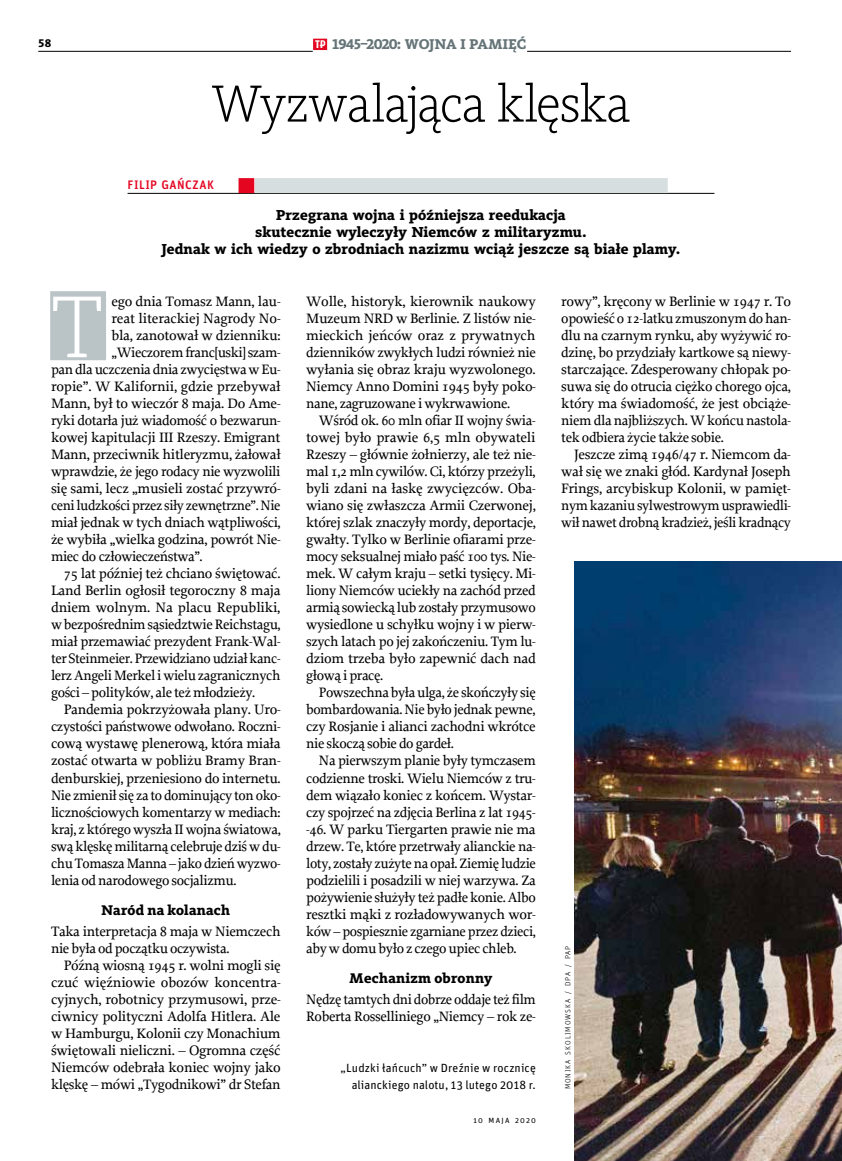
<style>
.page{position:relative;width:842px;height:1161px;background:#fff}
.page>*{position:absolute;margin:0;border:0;box-sizing:border-box;transform-origin:0 0}
.t1{font:300 90.9px "Kievit Slab Pro";color:#fff}
.t2{font:300 54px "Kievit Slab Pro";letter-spacing:-.025em;color:#000;scale:.96 1}
.t3{font:800 15px/17px "Kievit Slab Pro";letter-spacing:.01em;color:#000;text-align:center}
.t4{font:800 14.7px "Kievit Slab Pro";letter-spacing:-.005em;color:#657477}
.t5{font:800 14.55px "Kievit Slab Pro";letter-spacing:.02em;color:#000}
.t6{font:500 14.4px/17px "TP Proforma";letter-spacing:-.03em;color:#000;text-align:justify}
.t7{font:500 14.4px "TP Proforma";letter-spacing:-.01em;color:#000}
.t8{font:500 12.3px "Unit Pro";letter-spacing:.04em;color:#e40521}
.t9{font:11.85px/17px "Unit Pro";letter-spacing:.01em;color:#000;text-align:right}
.t10{font:800 11.55px "Kievit Slab Pro";color:#000}
.t11{font:300 7.5px "Unit Pro";letter-spacing:.12em;color:#000}
.t12{font:7.5px "Unit Pro";letter-spacing:.145em;color:#000}
.s1{font-family:"TP Proforma";font-weight:500;font-size:11.85px;color:#fff}
</style>
<div class="page">
<hr style="left:38px;top:51px;width:753px;height:1px;background:#000">
<hr style="left:128px;top:193px;width:586px;height:1px;background:#000">
<div style="left:239px;top:178px;width:15px;height:15px;background:#e40521"></div>
<div style="left:255px;top:178px;width:413px;height:15px;background:#d7dedf"></div>
<div style="left:50px;top:291px;width:56px;height:69px;background:#bac3c6"></div>
<img style="left:574px;top:561px;width:268px;height:600px">
<div style="left:313px;top:49px;width:214px;height:5px;background:#fff"></div>
<div style="left:313px;top:39px;width:14px;height:11px;background:#e40521"></div>
<p class="t10" style="left:38px;top:36px;width:14px">58</p>
<p class="t4" style="left:314px;top:35px;width:213px"><span class="s1">½</span> 1945–2020: WOJNA I PAMIĘĆ</p>
<h2 class="t2" style="left:211px;top:71px;width:438px">Wyzwalająca klęska</h2>
<p class="t8" style="left:128px;top:176px;width:88px">FILIP GAŃCZAK</p>
<p class="t3" style="left:162px;top:206px;width:520px">Przegrana wojna i późniejsza reedukacja<br>skutecznie wyleczyły Niemców z militaryzmu.<br>Jednak w ich wiedzy o zbrodniach nazizmu wciąż jeszcze są białe plamy.</p>
<h1 class="t1" style="left:50px;top:273px;width:55px">T</h1>
<p class="t6" style="left:112px;top:293px;width:171px">ego dnia Tomasz Mann, lau-</p>
<p class="t6" style="left:112px;top:310px;width:171px">reat literackiej Nagrody No-</p>
<p class="t6" style="left:112px;top:327px;width:171px">bla, zanotował w dzienniku:</p>
<p class="t6" style="left:112px;top:344px;width:171px">„Wieczorem franc[uski] szam-</p>
<p class="t6" style="left:51px;top:361px;width:231px">pan dla uczczenia dnia zwycięstwa w Eu-</p>
<p class="t7" style="left:51px;top:378px;width:231px">ropie”. W Kalifornii, gdzie przebywał</p>
<p class="t6" style="left:51px;top:395px;width:231px">Mann, był to wieczór 8 maja. Do Ame-</p>
<p class="t6" style="left:51px;top:412px;width:231px">ryki dotarła już wiadomość o bezwarun-</p>
<p class="t6" style="left:51px;top:429px;width:231px">kowej kapitulacji III Rzeszy. Emigrant</p>
<p class="t6" style="left:51px;top:446px;width:231px">Mann, przeciwnik hitleryzmu, żałował</p>
<p class="t6" style="left:51px;top:463px;width:231px">wprawdzie, że jego rodacy nie wyzwolili</p>
<p class="t6" style="left:51px;top:480px;width:231px">się sami, lecz „musieli zostać przywró-</p>
<p class="t6" style="left:51px;top:497px;width:231px">ceni ludzkości przez siły zewnętrzne”. Nie</p>
<p class="t6" style="left:51px;top:514px;width:231px">miał jednak w tych dniach wątpliwości,</p>
<p class="t6" style="left:51px;top:531px;width:231px">że wybiła „wielka godzina, powrót Nie-</p>
<p class="t6" style="left:51px;top:548px;width:153px">miec do człowieczeństwa”.</p>
<p class="t6" style="left:64px;top:565px;width:218px">75 lat później też chciano świętować.</p>
<p class="t6" style="left:51px;top:582px;width:231px">Land Berlin ogłosił tegoroczny 8 maja</p>
<p class="t7" style="left:51px;top:599px;width:231px">dniem wolnym. Na placu Republiki,</p>
<p class="t6" style="left:51px;top:616px;width:231px">w bezpośrednim sąsiedztwie Reichstagu,</p>
<p class="t6" style="left:51px;top:633px;width:231px">miał przemawiać prezydent Frank-Wal-</p>
<p class="t6" style="left:51px;top:650px;width:231px">ter Steinmeier. Przewidziano udział kanc-</p>
<p class="t6" style="left:51px;top:667px;width:231px">lerz Angeli Merkel i wielu zagranicznych</p>
<p class="t6" style="left:51px;top:684px;width:206px">gości – polityków, ale też młodzieży.</p>
<p class="t6" style="left:64px;top:701px;width:218px">Pandemia pokrzyżowała plany. Uro-</p>
<p class="t6" style="left:51px;top:718px;width:231px">czystości państwowe odwołano. Roczni-</p>
<p class="t6" style="left:51px;top:735px;width:231px">cową wystawę plenerową, która miała</p>
<p class="t6" style="left:51px;top:752px;width:231px">zostać otwarta w pobliżu Bramy Bran-</p>
<p class="t6" style="left:51px;top:769px;width:231px">denburskiej, przeniesiono do internetu.</p>
<p class="t6" style="left:51px;top:786px;width:231px">Nie zmienił się za to dominujący ton oko-</p>
<p class="t6" style="left:51px;top:803px;width:231px">licznościowych komentarzy w mediach:</p>
<p class="t6" style="left:51px;top:820px;width:231px">kraj, z którego wyszła II wojna światowa,</p>
<p class="t6" style="left:51px;top:837px;width:231px">swą klęskę militarną celebruje dziś w du-</p>
<p class="t6" style="left:51px;top:854px;width:231px">chu Tomasza Manna – jako dzień wyzwo-</p>
<p class="t6" style="left:51px;top:871px;width:187px">lenia od narodowego socjalizmu.</p>
<p class="t5" style="left:102px;top:901px;width:130px">Naród na kolanach</p>
<p class="t6" style="left:51px;top:922px;width:231px">Taka interpretacja 8 maja w Niemczech nie była od początku oczywista.</p>
<p class="t6" style="left:51px;top:956px;width:231px;text-indent:13px">Późną wiosną 1945 r. wolni mogli się czuć więźniowie obozów koncentra&shy;cyjnych, robotnicy przymusowi, prze&shy;ciwnicy polityczni Adolfa Hitlera. Ale w Hamburgu, Kolonii czy Monachium świętowali nieliczni. – Ogromna część Niemców odebrała koniec wojny jako klęskę – mówi „Tygodnikowi” dr Stefan</p>
<p class="t6" style="left:306px;top:293px;width:231px">Wolle, historyk, kierownik naukowy Muzeum NRD w Berlinie. Z listów nie&shy;mieckich jeńców oraz z prywatnych dzienników zwykłych ludzi również nie wyłania się obraz kraju wyzwolonego.<br>Niemcy Anno Domini 1945 były poko&shy;nane, zagruzowane i wykrwawione.</p>
<p class="t6" style="left:306px;top:412px;width:231px;text-indent:13px">Wśród ok. 60 mln ofiar II wojny świa&shy;towej było prawie 6,5 mln obywateli Rzeszy – głównie żołnierzy, ale też nie&shy;mal 1,2 mln cywilów. Ci, którzy przeżyli, byli zdani na łaskę zwycięzców. Oba&shy;wiano się zwłaszcza Armii Czerwonej, której szlak znaczyły mordy, deportacje, gwałty. Tylko w Berlinie ofiarami prze&shy;mocy seksualnej miało paść 100 tys. Nie&shy;mek. W całym kraju – setki tysięcy. Mi&shy;liony Niemców uciekły na zachód przed armią sowiecką lub zostały przymusowo wysiedlone u schyłku wojny i w pierw&shy;szych latach po jej zakończeniu. Tym lu&shy;dziom trzeba było zapewnić dach nad głową i pracę.</p>
<p class="t6" style="left:306px;top:684px;width:231px;text-indent:13px">Powszechna była ulga, że skończyły się bombardowania. Nie było jednak pewne, czy Rosjanie i alianci zachodni wkrótce nie skoczą sobie do gardeł.</p>
<p class="t6" style="left:306px;top:752px;width:231px;text-indent:13px">Na pierwszym planie były tymczasem codzienne troski. Wielu Niemców z tru&shy;dem wiązało koniec z końcem. Wystar&shy;czy spojrzeć na zdjęcia Berlina z lat 1945- -46. W parku Tiergarten prawie nie ma drzew. Te, które przetrwały alianckie na&shy;loty, zostały zużyte na opał. Ziemię ludzie podzielili i posadzili w niej warzywa. Za pożywienie służyły też padłe konie. Albo resztki mąki z rozładowywanych wor&shy;ków – pospiesznie zgarniane przez dzieci, aby w domu było z czego upiec chleb.</p>
<p class="t5" style="left:350px;top:969px;width:144px">Mechanizm obronny</p>
<p class="t6" style="left:306px;top:990px;width:231px">Nędzę tamtych dni dobrze oddaje też film<br>Roberta Rosselliniego „Niemcy – rok ze-</p>
<p class="t9" style="left:340px;top:1059px;width:197px">„Ludzki łańcuch” w Dreźnie w rocznicę alianckiego nalotu, 13 lutego 2018 r.</p>
<p class="t12" style="left:474px;top:1115px;width:64px">10 MAJA 2020</p>
<p class="t6" style="left:561px;top:293px;width:231px">rowy”, kręcony w Berlinie w 1947 r. To opowieść o 12-latku zmuszonym do han&shy;dlu na czarnym rynku, aby wyżywić ro&shy;dzinę, bo przydziały kartkowe są niewy&shy;starczające. Zdesperowany chłopak po&shy;suwa się do otrucia ciężko chorego ojca, który ma świadomość, że jest obciąże&shy;niem dla najbliższych. W końcu nastola&shy;tek odbiera życie także sobie.</p>
<p class="t6" style="left:561px;top:446px;width:231px;text-indent:13px">Jeszcze zimą 1946/47 r. Niemcom da&shy;wał się we znaki głód. Kardynał Joseph Frings, arcybiskup Kolonii, w pamięt&shy;nym kazaniu sylwestrowym usprawiedli&shy;wił nawet drobną kradzież, jeśli kradnący</p>
<p class="t11" style="left:564px;top:1089px;width:145px;rotate:-90deg">MONIKA SKOLIMOWSKA / DPA / PAP</p>
</div>
